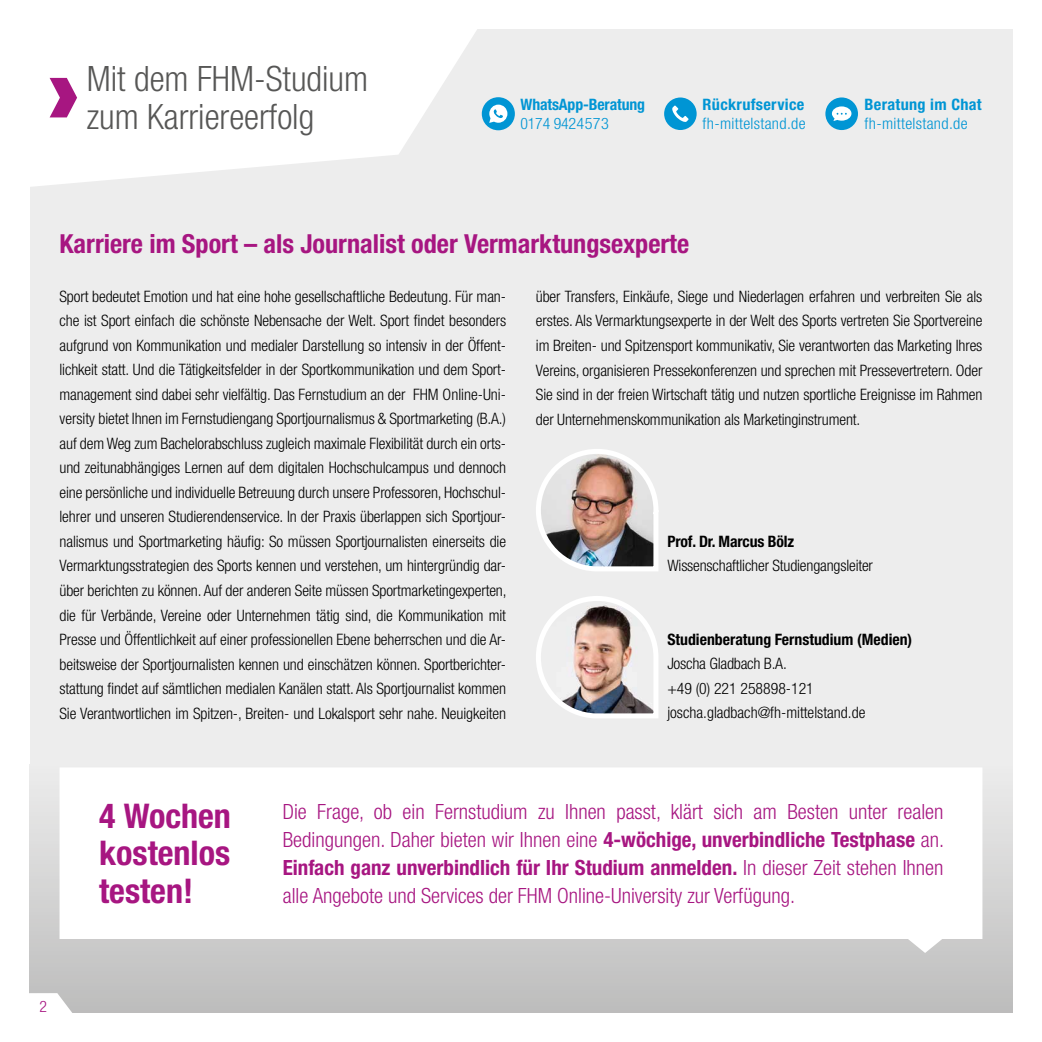
<style>
.page{position:relative;width:1042px;height:1042px;background:#fff}
.page>*{position:absolute;margin:0;border:0;box-sizing:border-box;transform-origin:0 0}
.t1{font:300 condensed 35px/38.5px "Helvetica Neue LT Std";color:#575756}
.t2{font:700 condensed 34.12px/37.4px "Helvetica Neue LT Std";color:#a71681;text-align:justify}
.t3{font:700 condensed 26.25px "Helvetica Neue LT Std";color:#a71681}
.t4{font:300 condensed 21px/28px "Helvetica Neue LT Std";color:#a71681;text-align:justify}
.t5{font:300 condensed 15.75px/24.5px "Helvetica Neue LT Std";letter-spacing:-.005em;color:#000;text-align:justify}
.t6{font:700 condensed 15.75px "Helvetica Neue LT Std";color:#000}
.t7{font:300 condensed 15.75px "Helvetica Neue LT Std";letter-spacing:.02em;color:#0095d4}
.t8{font:700 condensed 15.75px "Helvetica Neue LT Std";letter-spacing:.02em;color:#0095d4}
.t9{font:700 condensed 15.75px "Helvetica Neue LT Std";letter-spacing:-.01em;color:#0095d4}
.t10{font:300 condensed 15.75px "Helvetica Neue LT Std";letter-spacing:-.01em;color:#0095d4}
.t11{font:300 condensed 15.75px "Helvetica Neue LT Std";color:#a71681}
.s1{font-weight:700}
</style>
<div class="page">
<div style="left:30px;top:30px;width:982px;height:982px;background:#ededed"></div>
<svg style="left:30px;top:29px;width:465px;height:158px;fill:#fff"></svg>
<div style="left:30px;top:764px;width:982px;height:248px;background:linear-gradient(to bottom,#ededed,#bdbdbd)"></div>
<svg style="left:29px;top:993px;width:45px;height:20px"></svg>
<svg style="left:60px;top:767px;width:922px;height:186px;background:#fbfbfb"></svg>
<img style="left:536px;top:596px;width:122px;height:122px">
<svg style="left:50px;top:78px;width:27px;height:39px"></svg>
<img style="left:542px;top:455px;width:114px;height:114px">
<div style="left:536px;top:449px;width:122px;height:122px;border:5px solid #fff;border-radius:58px"></div>
<div style="left:482px;top:97px;width:33px;height:33px;background:#0095d4;border-radius:50%"></div>
<svg style="left:489px;top:105px;width:18px;height:18px"></svg>
<div style="left:664px;top:97px;width:32px;height:33px;background:#0095d4;border-radius:50%"></div>
<svg style="left:672px;top:106px;width:16px;height:16px"></svg>
<div style="left:825px;top:97px;width:33px;height:33px;background:#0095d4;border-radius:50%"></div>
<svg style="left:832px;top:106px;width:19px;height:15px"></svg>
<h1 class="t1" style="left:87px;top:59px;width:283px">Mit dem FHM-Studium zum Karriereerfolg</h1>
<p class="t9" style="left:520px;top:95px;width:126px">WhatsApp-Beratung</p>
<p class="t10" style="left:520px;top:114px;width:90px">0174 9424573</p>
<p class="t8" style="left:702px;top:95px;width:103px">Rückrufservice</p>
<p class="t7" style="left:702px;top:114px;width:105px">fh-mittelstand.de</p>
<p class="t8" style="left:864px;top:95px;width:119px">Beratung im Chat</p>
<p class="t7" style="left:864px;top:114px;width:105px">fh-mittelstand.de</p>
<h3 class="t3" style="left:60px;top:228px;width:631px">Karriere im Sport – als Journalist oder Vermarktungsexperte</h3>
<p class="t5" style="left:60px;top:284px;width:449px">Sport bedeutet Emotion und hat eine hohe gesellschaftliche Bedeutung. Für man&shy;che ist Sport einfach die schönste Nebensache der Welt. Sport findet besonders aufgrund von Kommunikation und medialer Darstellung so intensiv in der Öffent&shy;lichkeit statt. Und die Tätigkeitsfelder in der Sportkommunikation und dem Sport&shy;management sind dabei sehr vielfältig. Das Fernstudium an der FHM Online-Uni&shy;versity bietet Ihnen im Fernstudiengang Sportjournalismus &amp; Sportmarketing (B.A.) auf dem Weg zum Bachelorabschluss zugleich maximale Flexibilität durch ein orts&shy;und zeitunabhängiges Lernen auf dem digitalen Hochschulcampus und dennoch eine persönliche und individuelle Betreuung durch unsere Professoren, Hochschul&shy;lehrer und unseren Studierendenservice. In der Praxis überlappen sich Sportjour&shy;nalismus und Sportmarketing häufig: So müssen Sportjournalisten einerseits die Vermarktungsstrategien des Sports kennen und verstehen, um hintergründig dar&shy;über berichten zu können. Auf der anderen Seite müssen Sportmarketingexperten, die für Verbände, Vereine oder Unternehmen tätig sind, die Kommunikation mit Presse und Öffentlichkeit auf einer professionellen Ebene beherrschen und die Ar&shy;beitsweise der Sportjournalisten kennen und einschätzen können. Sportberichter&shy;stattung findet auf sämtlichen medialen Kanälen statt. Als Sportjournalist kommen Sie Verantwortlichen im Spitzen-, Breiten- und Lokalsport sehr nahe. Neuigkeiten</p>
<p class="t5" style="left:536px;top:284px;width:448px">über Transfers, Einkäufe, Siege und Niederlagen erfahren und verbreiten Sie als erstes. Als Vermarktungsexperte in der Welt des Sports vertreten Sie Sportvereine im Breiten- und Spitzensport kommunikativ, Sie verantworten das Marketing Ihres Vereins, organisieren Pressekonferenzen und sprechen mit Pressevertretern. Oder Sie sind in der freien Wirtschaft tätig und nutzen sportliche Ereignisse im Rahmen der Unternehmenskommunikation als Marketinginstrument.</p>
<p class="t6" style="left:667px;top:532px;width:128px">Prof. Dr. Marcus Bölz</p>
<p class="t5" style="left:667px;top:553px;width:207px">Wissenschaftlicher Studiengangsleiter</p>
<p class="t6" style="left:667px;top:630px;width:246px">Studienberatung Fernstudium (Medien)</p>
<p class="t5" style="left:667px;top:651px;width:199px;text-align:left">Joscha Gladbach B.A.<br>+49 (0) 221 258898-121 joscha.gladbach@fh-mittelstand.de</p>
<h2 class="t2" style="left:99px;top:796px;width:133px">4 Wochen kostenlos testen!</h2>
<p class="t4" style="left:283px;top:797px;width:663px">Die Frage, ob ein Fernstudium zu Ihnen passt, klärt sich am Besten unter realen Bedingungen. Daher bieten wir Ihnen eine <span class="s1">4-wöchige, unverbindliche Testphase</span> an.<br><span class="s1">Einfach ganz unverbindlich für Ihr Studium anmelden.</span> In dieser Zeit stehen Ihnen alle Angebote und Services der FHM Online-University zur Verfügung.</p>
<p class="t11" style="left:40px;top:997px;width:9px">2</p>
</div>
